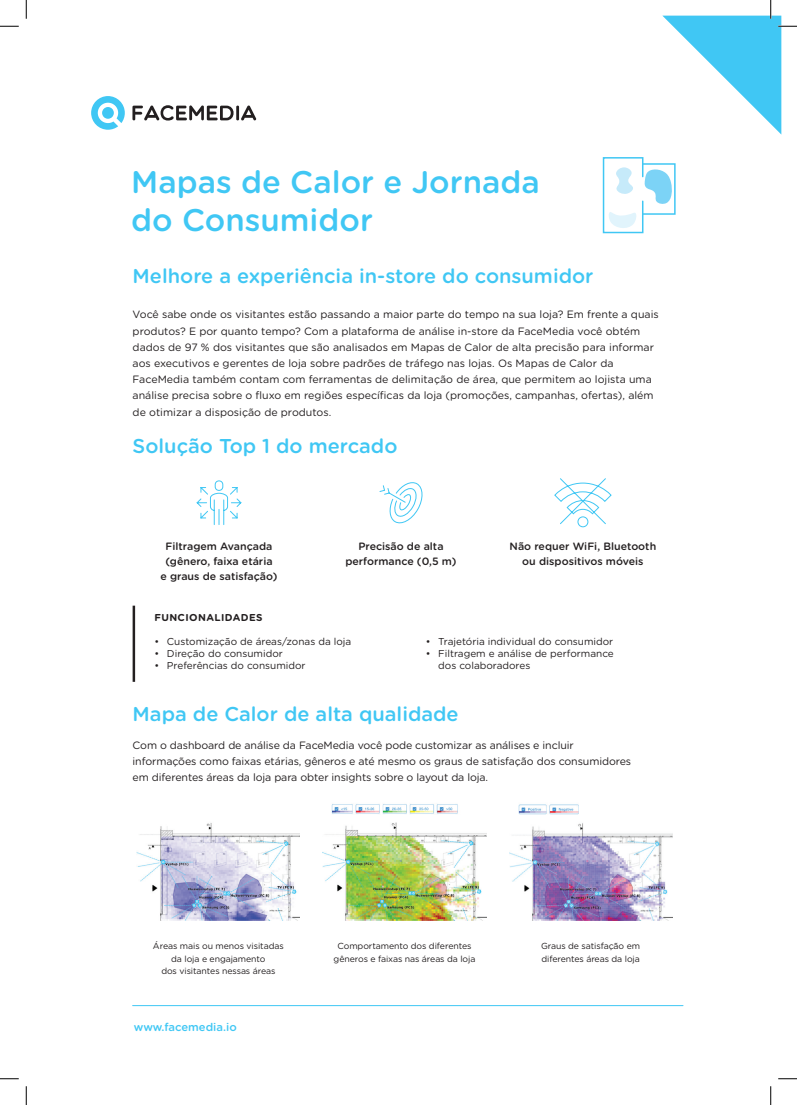
<style>
.page{position:relative;width:797px;height:1105px;background:#fff}
.page>*{position:absolute;margin:0;border:0;box-sizing:border-box;transform-origin:0 0}
.t1{font:500 31.25px/37.5px "Gotham Rounded";color:#40c7f4}
.t2{font:500 20px "Gotham Rounded";color:#40c7f4}
.t3{font:500 11.25px "Gotham Rounded";color:#40c7f4}
.t4{font:10.62px/16.2px "Gotham Rounded";color:#231f20}
.t5{font:500 10.62px/15px "Gotham Rounded";color:#231f20;text-align:center}
.t6{font:10px/12px "Gotham Rounded";color:#231f20}
.t7{font:700 10px "Gotham Rounded";letter-spacing:.04em;color:#231f20}
.t8{font:8.75px/12.5px "Gotham Rounded";letter-spacing:-.01em;color:#231f20;text-align:center}
</style>
<div class="page">
<svg style="left:132px;top:105px;width:125px;height:16px"></svg>
<svg style="left:91px;top:96px;width:34px;height:34px"></svg>
<hr style="left:133px;top:606px;width:2px;height:76px;background:#231f20">
<hr style="left:133px;top:1005px;width:550px;height:1px;background:#40c7f4">
<div style="left:642px;top:163px;width:33px;height:52px;border:2px solid #40c7f4"></div>
<svg style="left:602px;top:157px;width:70px;height:77px"></svg>
<img style="left:137px;top:823px;width:163px;height:97px">
<img style="left:323px;top:804px;width:163px;height:116px">
<img style="left:509px;top:804px;width:163px;height:116px">
<svg style="left:196px;top:480px;width:46px;height:45px"></svg>
<svg style="left:379px;top:482px;width:44px;height:42px"></svg>
<div style="left:577px;top:516px;width:11px;height:11px;border:1px solid #40c7f4;border-radius:50%"></div>
<svg style="left:554px;top:478px;width:58px;height:47px"></svg>
<svg style="left:0;top:25px;width:19px;height:2px"></svg>
<svg style="left:0;top:1078px;width:19px;height:1px"></svg>
<svg style="left:778px;top:1078px;width:19px;height:1px"></svg>
<svg style="left:25px;top:0;width:2px;height:19px"></svg>
<svg style="left:25px;top:1086px;width:2px;height:19px"></svg>
<svg style="left:662px;top:0;width:135px;height:135px"></svg>
<svg style="left:770px;top:1086px;width:1px;height:19px"></svg>
<h1 class="t1" style="left:131px;top:162px;width:410px">Mapas de Calor e Jornada do Consumidor</h1>
<h2 class="t2" style="left:133px;top:262px;width:462px">Melhore a experiência in-store do consumidor</h2>
<p class="t4" style="left:133px;top:306px;width:527px">Você sabe onde os visitantes estão passando a maior parte do tempo na sua loja? Em frente a quais produtos? E por quanto tempo? Com a plataforma de análise in-store da FaceMedia você obtém dados de 97 % dos visitantes que são analisados em Mapas de Calor de alta precisão para informar aos executivos e gerentes de loja sobre padrões de tráfego nas lojas. Os Mapas de Calor da FaceMedia também contam com ferramentas de delimitação de área, que permitem ao lojista uma análise precisa sobre o fluxo em regiões específicas da loja (promoções, campanhas, ofertas), além de otimizar a disposição de produtos.</p>
<h2 class="t2" style="left:133px;top:431px;width:266px">Solução Top 1 do mercado</h2>
<p class="t5" style="left:160px;top:538px;width:118px">Filtragem Avançada (gênero, faixa etária<br>e graus de satisfação)</p>
<p class="t5" style="left:345px;top:538px;width:113px">Precisão de alta performance (0,5 m)</p>
<p class="t5" style="left:509px;top:538px;width:148px">Não requer WiFi, Bluetooth ou dispositivos móveis</p>
<p class="t7" style="left:154px;top:610px;width:110px">FUNCIONALIDADES</p>
<p class="t6" style="left:154px;top:635px;width:198px">• Customização de áreas/zonas da loja</p>
<p class="t6" style="left:154px;top:647px;width:130px">• Direção do consumidor</p>
<p class="t6" style="left:154px;top:659px;width:153px">• Preferências do consumidor</p>
<p class="t6" style="left:426px;top:635px;width:189px">• Trajetória individual do consumidor</p>
<p class="t6" style="left:438px;top:647px;width:177px;text-indent:-12px">• Filtragem e análise de performance dos colaboradores</p>
<h2 class="t2" style="left:133px;top:699px;width:327px">Mapa de Calor de alta qualidade</h2>
<p class="t4" style="left:133px;top:736px;width:500px">Com o dashboard de análise da FaceMedia você pode customizar as análises e incluir informações como faixas etárias, gêneros e até mesmo os graus de satisfação dos consumidores em diferentes áreas da loja para obter insights sobre o layout da loja.</p>
<p class="t8" style="left:153px;top:939px;width:132px">Áreas mais ou menos visitadas da loja e engajamento<br>dos visitantes nessas áreas</p>
<p class="t8" style="left:333px;top:939px;width:143px">Comportamento dos diferentes gêneros e faixas nas áreas da loja</p>
<p class="t8" style="left:541px;top:939px;width:100px;text-align:left">Graus de satisfação em diferentes áreas da loja</p>
<p class="t3" style="left:134px;top:1019px;width:104px">www.facemedia.io</p>
</div>
